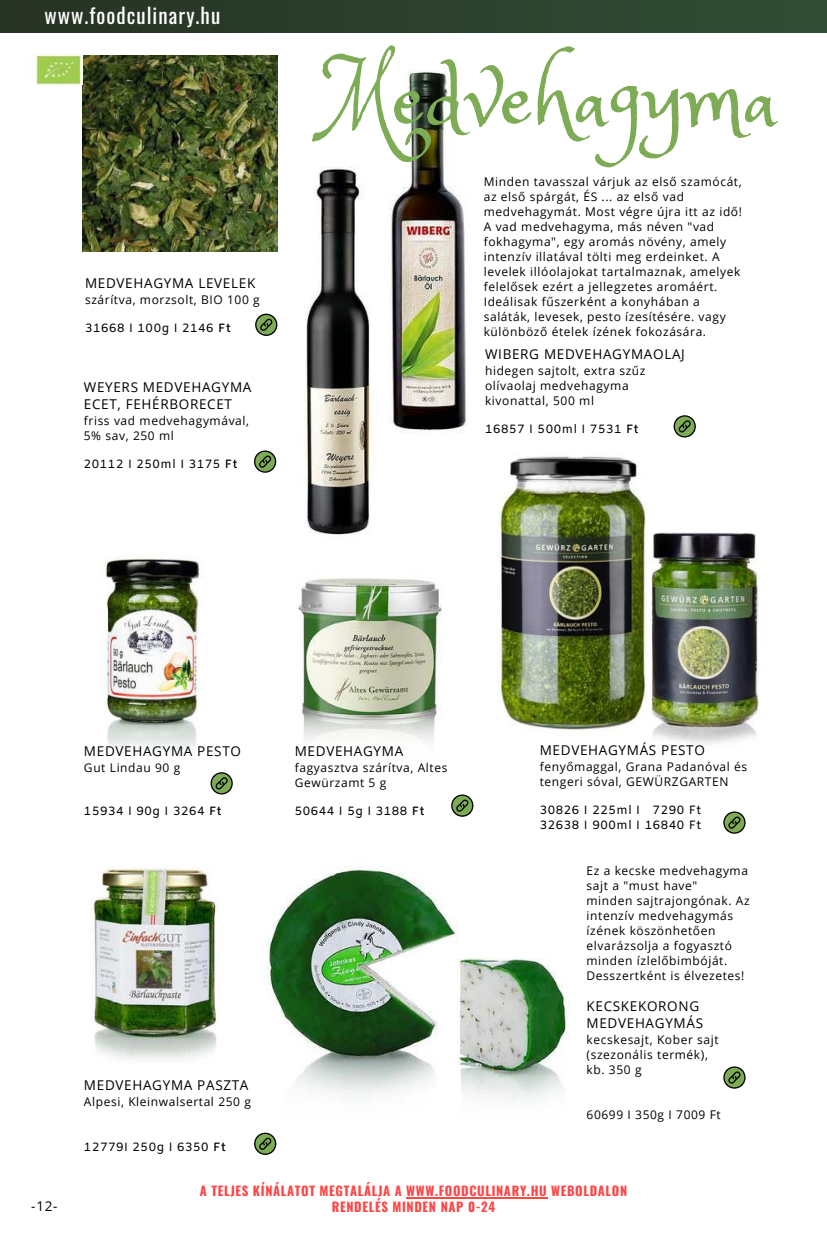
<style>
.page{position:relative;width:827px;height:1240px;background:#fff}
.page>*{position:absolute;margin:0;border:0;box-sizing:border-box;transform-origin:0 0}
.t1{font:90.6px "Princess Sofia";color:#7eab55}
.t2{font:21px "Oswald";letter-spacing:.05em;color:#fff}
.t3{font:13.5px/17px "Open Sans";letter-spacing:.05em;color:#000}
.t4{font:700 12.75px/16px "Oswald";letter-spacing:.05em;color:#ff4545;text-align:center}
.t5{font:12px/15px "Open Sans";letter-spacing:.05em;color:#000}
.t6{font:12px/15px "Amiko";letter-spacing:.05em;color:#000}
.s1{font-weight:600}
</style>
<div class="page">
<div style="left:0;top:0;width:827px;height:32px;background:linear-gradient(to right,#263222,#314e36)"></div>
<img style="left:83px;top:56px;width:194px;height:196px">
<img style="left:305px;top:167px;width:72px;height:368px">
<img style="left:389px;top:70px;width:77px;height:363px">
<svg style="left:255px;top:314px;width:22px;height:22px"></svg>
<svg style="left:254px;top:450px;width:22px;height:23px"></svg>
<svg style="left:673px;top:415px;width:23px;height:22px"></svg>
<img style="left:103px;top:558px;width:97px;height:191px">
<img style="left:298px;top:578px;width:144px;height:165px">
<img style="left:651px;top:532px;width:109px;height:211px">
<img style="left:498px;top:456px;width:149px;height:276px">
<svg style="left:210px;top:772px;width:23px;height:22px"></svg>
<svg style="left:451px;top:794px;width:22px;height:23px"></svg>
<svg style="left:723px;top:811px;width:22px;height:23px"></svg>
<img style="left:90px;top:866px;width:127px;height:194px">
<img style="left:266px;top:866px;width:303px;height:280px">
<svg style="left:723px;top:1066px;width:22px;height:22px"></svg>
<svg style="left:254px;top:1132px;width:22px;height:23px"></svg>
<img style="left:31px;top:53px;width:52px;height:32px">
<hr style="left:406px;top:1197px;width:141px;height:1px;background:#ff4545">
<h2 class="t2" style="left:44px;top:-4px;width:177px">www.foodculinary.hu</h2>
<p class="t3" style="left:85px;top:274px;width:172px">MEDVEHAGYMA LEVELEK</p>
<p class="t5" style="left:85px;top:291px;width:176px">szárítva, morzsolt, BIO 100 g</p>
<p class="t6" style="left:85px;top:321px;width:147px">31668 I 100g I 2146 <span class="s1">Ft</span></p>
<p class="t3" style="left:84px;top:379px;width:169px">WEYERS MEDVEHAGYMA<br>ECET, FEHÉRBORECET</p>
<p class="t5" style="left:84px;top:413px;width:167px">friss vad medvehagymával,<br>5% sav, 250 ml</p>
<p class="t6" style="left:84px;top:458px;width:155px">20112 I 250ml I 3175 <span class="s1">Ft</span></p>
<h1 class="t1" style="left:324px;top:40px;width:456px">Medvehagyma</h1>
<p class="t5" style="left:484px;top:174px;width:260px">Minden tavasszal várjuk az első szamócát, az első spárgát, ÉS ... az első vad medvehagymát. Most végre újra itt az idő!<br>A vad medvehagyma, más néven "vad fokhagyma", egy aromás növény, amely intenzív illatával tölti meg erdeinket. A levelek illóolajokat tartalmaznak, amelyek felelősek ezért a jellegzetes aromáért.<br>Ideálisak fűszerként a konyhában a saláták, levesek, pesto ízesítésére. vagy különböző ételek ízének fokozására.</p>
<p class="t3" style="left:485px;top:345px;width:201px">WIBERG MEDVEHAGYMAOLAJ</p>
<p class="t5" style="left:485px;top:363px;width:162px">hidegen sajtolt, extra szűz olívaolaj medvehagyma kivonattal, 500 ml</p>
<p class="t6" style="left:485px;top:422px;width:155px">16857 I 500ml I 7531 <span class="s1">Ft</span></p>
<p class="t3" style="left:84px;top:742px;width:159px">MEDVEHAGYMA PESTO</p>
<p class="t5" style="left:84px;top:760px;width:98px">Gut Lindau 90 g</p>
<p class="t6" style="left:84px;top:804px;width:139px">15934 I 90g I 3264 <span class="s1">Ft</span></p>
<p class="t3" style="left:295px;top:742px;width:110px">MEDVEHAGYMA</p>
<p class="t5" style="left:295px;top:760px;width:154px">fagyasztva szárítva, Altes<br>Gewürzamt 5 g</p>
<p class="t6" style="left:295px;top:804px;width:131px">50644 I 5g I 3188 <span class="s1">Ft</span></p>
<p class="t3" style="left:84px;top:1076px;width:166px">MEDVEHAGYMA PASZTA</p>
<p class="t5" style="left:84px;top:1093px;width:169px">Alpesi, Kleinwalsertal 250 g</p>
<p class="t6" style="left:84px;top:1140px;width:143px">12779I 250g I 6350 <span class="s1">Ft</span></p>
<p class="t3" style="left:540px;top:741px;width:167px">MEDVEHAGYMÁS PESTO</p>
<p class="t5" style="left:540px;top:759px;width:209px">fenyőmaggal, Grana Padanóval és tengeri sóval, GEWÜRZGARTEN</p>
<p class="t6" style="left:540px;top:803px;width:163px">30826 I 225ml I 7290 Ft<br>32638 I 900ml I 16840 Ft</p>
<p class="t5" style="left:586px;top:863px;width:165px">Ez a kecske medvehagyma sajt a "must have"<br>minden sajtrajongónak. Az intenzív medvehagymás ízének köszönhetően elvarázsolja a fogyasztó minden ízlelőbimbóját.<br>Desszertként is élvezetes!</p>
<p class="t3" style="left:586px;top:997px;width:118px">KECSKEKORONG<br>MEDVEHAGYMÁS</p>
<p class="t5" style="left:586px;top:1032px;width:134px">kecskesajt, Kober sajt (szezonális termék), kb. 350 g</p>
<p class="t5" style="left:586px;top:1107px;width:136px">60699 I 350g I 7009 Ft</p>
<p class="t3" style="left:31px;top:1197px;width:28px">-12-</p>
<p class="t4" style="left:200px;top:1184px;width:429px">A TELJES KÍNÁLATOT MEGTALÁLJA A WWW.FOODCULINARY.HU WEBOLDALON<br>RENDELÉS MINDEN NAP 0-24</p>
</div>
